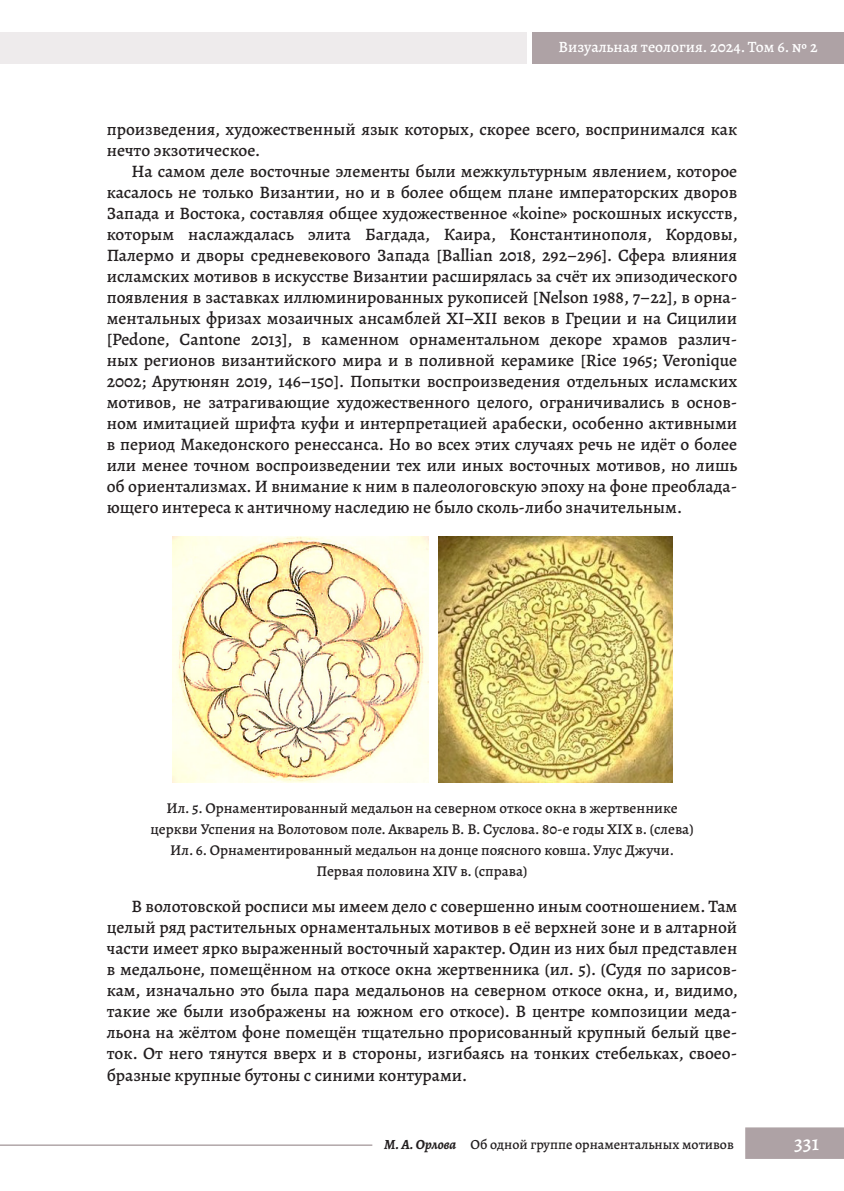
<style>
.page{position:relative;width:844px;height:1191px;background:#fff}
.page>*{position:absolute;margin:0;border:0;box-sizing:border-box;transform-origin:0 0}
.t1{font:500 21px "Alegreya";color:#fff}
.t2{font:500 17.5px/21px "Alegreya";color:#231f20;text-align:justify}
.t3{font:500 15.75px "Alegreya";color:#fff}
.t4{font:500 15.05px/21px "Alegreya";color:#231f20;text-align:center}
.t5{font:500 14px "Alegreya";color:#231f20}
.s1{font-weight:700;font-style:italic}
</style>
<div class="page">
<hr style="left:0;top:1144px;width:372px;height:1px;background:#8b7a7e">
<div style="left:745px;top:1127px;width:98px;height:32px;background:#aea2a5;border:2px solid #aea2a5"></div>
<div style="left:532px;top:32px;width:311px;height:32px;background:#aea2a5"></div>
<div style="left:0;top:32px;width:527px;height:32px;background:#eeebec"></div>
<img style="left:172px;top:536px;width:256px;height:246px">
<img style="left:438px;top:537px;width:234px;height:245px">
<p class="t3" style="left:558px;top:37px;width:260px">Визуальная теология. 2024. Том 6. № 2</p>
<p class="t2" style="left:107px;top:119px;width:632px">произведения, художественный язык которых, скорее всего, воспринимался как нечто экзотическое.</p>
<p class="t2" style="left:107px;top:161px;width:632px;text-indent:25px">На самом деле восточные элементы были межкультурным явлением, которое касалось не только Византии, но и в более общем плане императорских дворов Запада и Востока, составляя общее художественное «koine» роскошных искусств, которым наслаждалась элита Багдада, Каира, Константинополя, Кордовы, Палермо и дворы средневекового Запада [Ballian 2018, 292–296]. Сфера влияния исламских мотивов в искусстве Византии расширялась за счёт их эпизодического появления в заставках иллюминированных рукописей [Nelson 1988, 7–22], в орна&shy;ментальных фризах мозаичных ансамблей XI–XII веков в Греции и на Сицилии [Pedone, Cantone 2013], в каменном орнаментальном декоре храмов различ&shy;ных регионов византийского мира и в поливной керамике [Rice 1965; Veronique 2002; Арутюнян 2019, 146–150]. Попытки воспроизведения отдельных исламских мотивов, не затрагивающие художественного целого, ограничивались в основ&shy;ном имитацией шрифта куфи и интерпретацией арабески, особенно активными в период Македонского ренессанса. Но во всех этих случаях речь не идёт о более или менее точном воспроизведении тех или иных восточных мотивов, но лишь об ориентализмах. И внимание к ним в палеологовскую эпоху на фоне преоблада&shy;ющего интереса к античному наследию не было сколь-либо значительным.</p>
<p class="t4" style="left:150px;top:797px;width:544px">Ил. 5. Орнаментированный медальон на северном откосе окна в жертвеннике церкви Успения на Волотовом поле. Акварель В. В. Суслова. 80‑е годы XIX в. (слева)<br>Ил. 6. Орнаментированный медальон на донце поясного ковша. Улус Джучи.<br>Первая половина XIV в. (справа)</p>
<p class="t2" style="left:107px;top:896px;width:632px;text-indent:25px">В волотовской росписи мы имеем дело с совершенно иным соотношением. Там целый ряд растительных орнаментальных мотивов в её верхней зоне и в алтарной части имеет ярко выраженный восточный характер. Один из них был представлен в медальоне, помещённом на откосе окна жертвенника (ил. 5). (Судя по зарисов&shy;кам, изначально это была пара медальонов на северном откосе окна, и, видимо, такие же были изображены на южном его откосе). В центре композиции меда&shy;льона на жёлтом фоне помещён тщательно прорисованный крупный белый цве&shy;ток. От него тянутся вверх и в стороны, изгибаясь на тонких стебельках, своео&shy;бразные крупные бутоны с синими контурами.</p>
<p class="t5" style="left:384px;top:1135px;width:351px"><span class="s1">М. А. Орлова</span> Об одной группе орнаментальных мотивов</p>
<p class="t1" style="left:793px;top:1129px;width:27px">331</p>
</div>
